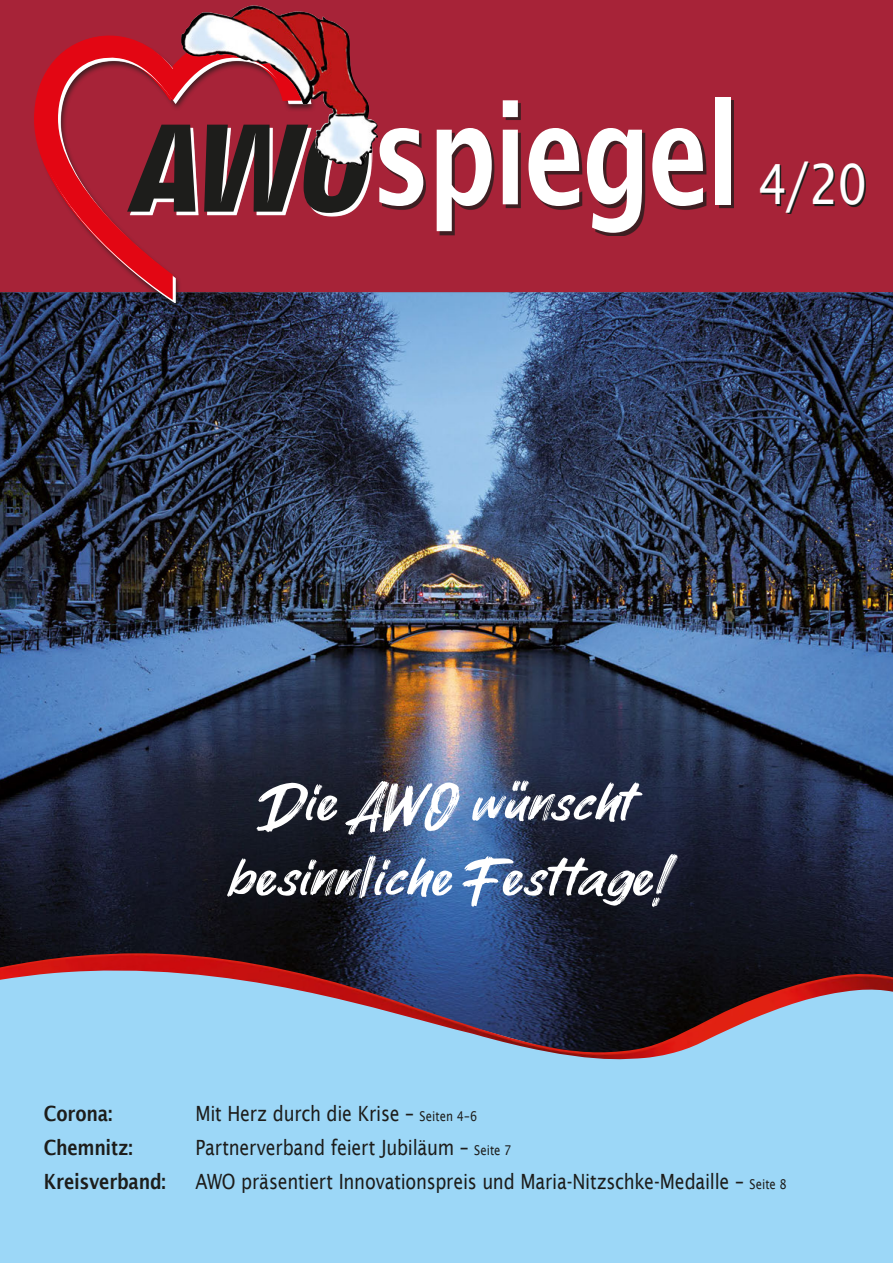
<style>
.page{position:relative;width:893px;height:1263px;background:#fff}
.page>*{position:absolute;margin:0;border:0;box-sizing:border-box;transform-origin:0 0}
.t1{font:600 139.2px "Lucida Sans";letter-spacing:-.03em;color:#fff;scale:.75 1}
.t2{font:69px/75px "Parkway Lush";color:#fff;text-align:center}
.t3{font:55.5px "Lucida Sans";color:#fff;scale:.85 1}
.t4{font:21px "Lucida Sans";letter-spacing:-.01em;color:#1d1d1b;scale:.84 1}
.t5{font:600 21px "Lucida Sans";letter-spacing:-.015em;color:#1d1d1b;scale:.84 1}
.s1{font-size:13.5px}
</style>
<div class="page">
<div style="left:0;top:0;width:893px;height:292px;background:#a72338"></div>
<svg style="left:762px;top:163px;width:104px;height:51px"></svg>
<img style="left:0;top:292px;width:893px;height:661px">
<div style="left:0;top:1066px;width:893px;height:197px;background:#9cd7f7"></div>
<img style="left:0;top:953px;width:893px;height:113px">
<div style="left:35px;top:37px;width:281px;height:273px;background:#1d1d1b;opacity:.75"></div>
<div style="left:382px;top:100px;width:352px;height:136px;background:#1d1d1b;opacity:.75"></div>
<svg style="left:39px;top:168px;width:331px;height:135px"></svg>
<svg style="left:36px;top:36px;width:272px;height:264px"></svg>
<svg style="left:127px;top:125px;width:68px;height:87px"></svg>
<svg style="left:204px;top:168px;width:165px;height:45px"></svg>
<img style="left:181px;top:5px;width:197px;height:163px">
<svg style="left:512px;top:780px;width:17px;height:11px"></svg>
<h1 class="t1" style="left:371px;top:75px;width:493px">spiegel</h1>
<h3 class="t3" style="left:758px;top:153px;width:131px">4/20</h3>
<h2 class="t2" style="left:224px;top:770px;width:446px">Die AWO wunscht besinnliche Festtage!</h2>
<p class="t5" style="left:44px;top:1102px;width:83px">Corona:</p>
<p class="t4" style="left:195px;top:1102px;width:337px">Mit Herz durch die Krise – <span class="s1">Seiten 4–6</span></p>
<p class="t5" style="left:44px;top:1135px;width:107px">Chemnitz:</p>
<p class="t4" style="left:195px;top:1135px;width:378px">Partnerverband feiert Jubiläum – <span class="s1">Seite 7</span></p>
<p class="t5" style="left:44px;top:1169px;width:147px">Kreisverband:</p>
<p class="t4" style="left:195px;top:1169px;width:705px">AWO präsentiert Innovationspreis und Maria-Nitzschke-Medaille – <span class="s1">Seite 8</span></p>
</div>
